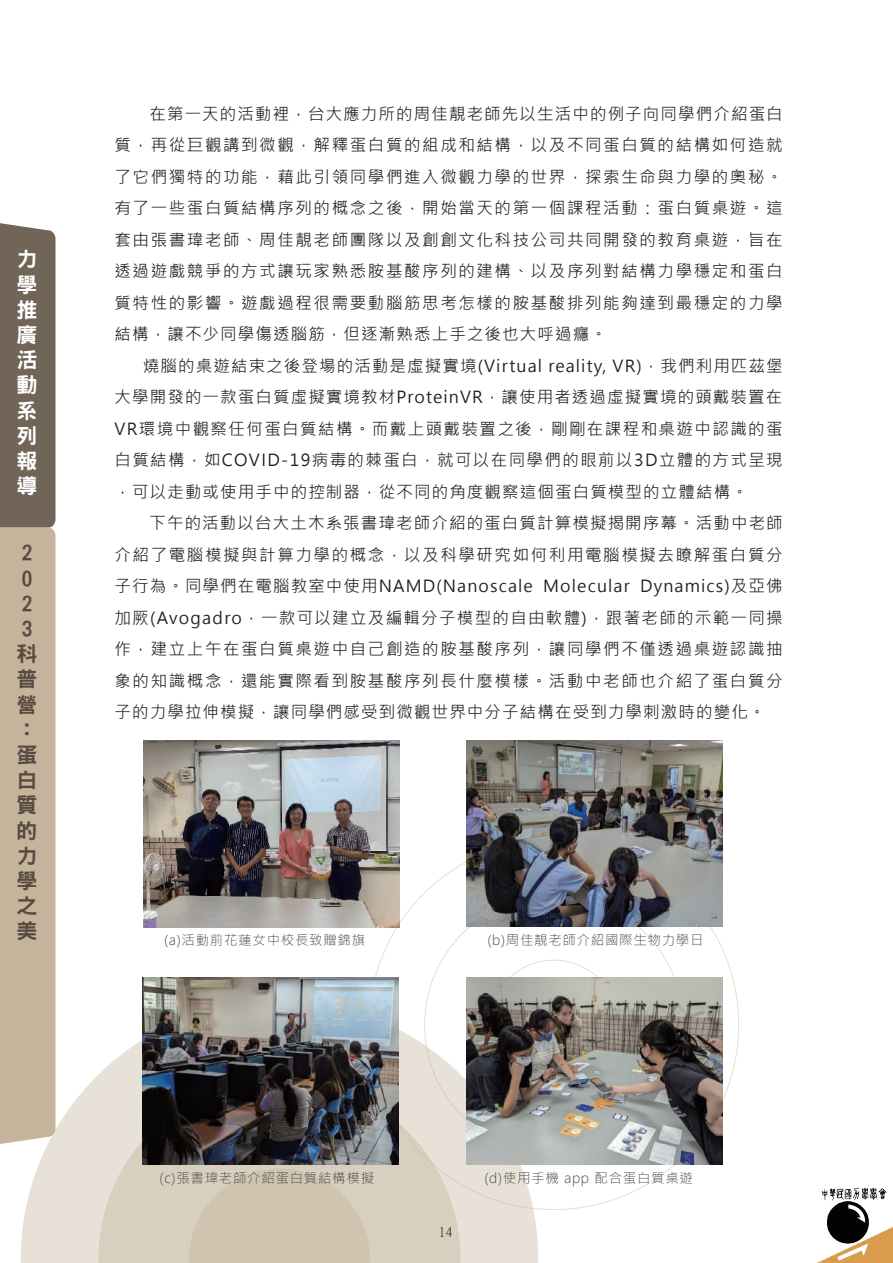
<style>
.page{position:relative;width:893px;height:1263px;background:#fff}
.page>*{position:absolute;margin:0;border:0;box-sizing:border-box;transform-origin:0 0}
.t1{font:21px/25.2px "DFN Hei XB HK BF";color:#594a41}
.t2{font:21px/25.2px "DFN Hei XB HK BF";color:#fff;text-align:justify}
.t3{font:16.5px/31.5px "Microsoft Jheng Hei";letter-spacing:.07em;color:#231f20;text-align:justify}
.t4{font:300 13.5px "Microsoft Jheng Hei";letter-spacing:.05em;color:#4b4c4d}
.t5{font:13.5px "Ming Li U";color:#231f20}
</style>
<div class="page">
<svg style="left:21px;top:1000px;width:517px;height:263px;fill:#e7e1d7"></svg>
<svg style="left:98px;top:1078px;width:363px;height:185px;fill:#d8cfbf"></svg>
<svg style="left:189px;top:1169px;width:181px;height:94px"></svg>
<svg style="left:0;top:223px;width:55px;height:921px"></svg>
<img style="left:817px;top:1187px;width:76px;height:76px">
<img style="left:144px;top:741px;width:255px;height:186px">
<img style="left:467px;top:740px;width:255px;height:187px">
<img style="left:467px;top:978px;width:255px;height:186px">
<img style="left:143px;top:978px;width:255px;height:186px">
<p class="t2" style="left:16px;top:246px;width:22px">力學推廣活動系列報導</p>
<p class="t1" style="left:16px;top:540px;width:22px">2<br>0<br>2<br>3科普營：蛋白質的力學之美</p>
<p class="t3" style="left:114px;top:98px;width:670px;text-indent:35px">在第一天的活動裡，台大應力所的周佳靚老師先以生活中的例子向同學們介紹蛋白質，再從巨觀講到微觀，解釋蛋白質的組成和結構，以及不同蛋白質的結構如何造就了它們獨特的功能，藉此引領同學們進入微觀力學的世界，探索生命與力學的奧秘。有了一些蛋白質結構序列的概念之後，開始當天的第一個課程活動：蛋白質桌遊。這套由張書瑋老師、周佳靚老師團隊以及創創文化科技公司共同開發的教育桌遊，旨在透過遊戲競爭的方式讓玩家熟悉胺基酸序列的建構、以及序列對結構力學穩定和蛋白質特性的影響。遊戲過程很需要動腦筋思考怎樣的胺基酸排列能夠達到最穩定的力學結構，讓不少同學傷透腦筋，但逐漸熟悉上手之後也大呼過癮。</p>
<p class="t3" style="left:114px;top:350px;width:670px;text-indent:28px">燒腦的桌遊結束之後登場的活動是虛擬實境(Virtual reality, VR)，我們利用匹茲堡大學開發的一款蛋白質虛擬實境教材ProteinVR，讓使用者透過虛擬實境的頭戴裝置在VR環境中觀察任何蛋白質結構。而戴上頭戴裝置之後，剛剛在課程和桌遊中認識的蛋白質結構，如COVID-19病毒的棘蛋白，就可以在同學們的眼前以3D立體的方式呈現，可以走動或使用手中的控制器，從不同的角度觀察這個蛋白質模型的立體結構。</p>
<p class="t3" style="left:114px;top:508px;width:670px;text-indent:35px">下午的活動以台大土木系張書瑋老師介紹的蛋白質計算模擬揭開序幕。活動中老師介紹了電腦模擬與計算力學的概念，以及科學研究如何利用電腦模擬去瞭解蛋白質分子行為。同學們在電腦教室中使用NAMD(Nanoscale Molecular Dynamics)及亞佛加厥(Avogadro，一款可以建立及編輯分子模型的自由軟體)，跟著老師的示範一同操作，建立上午在蛋白質桌遊中自己創造的胺基酸序列，讓同學們不僅透過桌遊認識抽象的知識概念，還能實際看到胺基酸序列長什麼模樣。活動中老師也介紹了蛋白質分子的力學拉伸模擬，讓同學們感受到微觀世界中分子結構在受到力學刺激時的變化。</p>
<p class="t4" style="left:164px;top:932px;width:203px">(a)活動前花蓮女中校長致贈錦旗</p>
<p class="t4" style="left:487px;top:932px;width:218px">(b)周佳靚老師介紹國際生物力學日</p>
<p class="t4" style="left:160px;top:1169px;width:216px">(c)張書瑋老師介紹蛋白質結構模擬</p>
<p class="t4" style="left:484px;top:1169px;width:210px">(d)使用手機 app 配合蛋白質桌遊</p>
<p class="t5" style="left:439px;top:1225px;width:15px">14</p>
</div>
